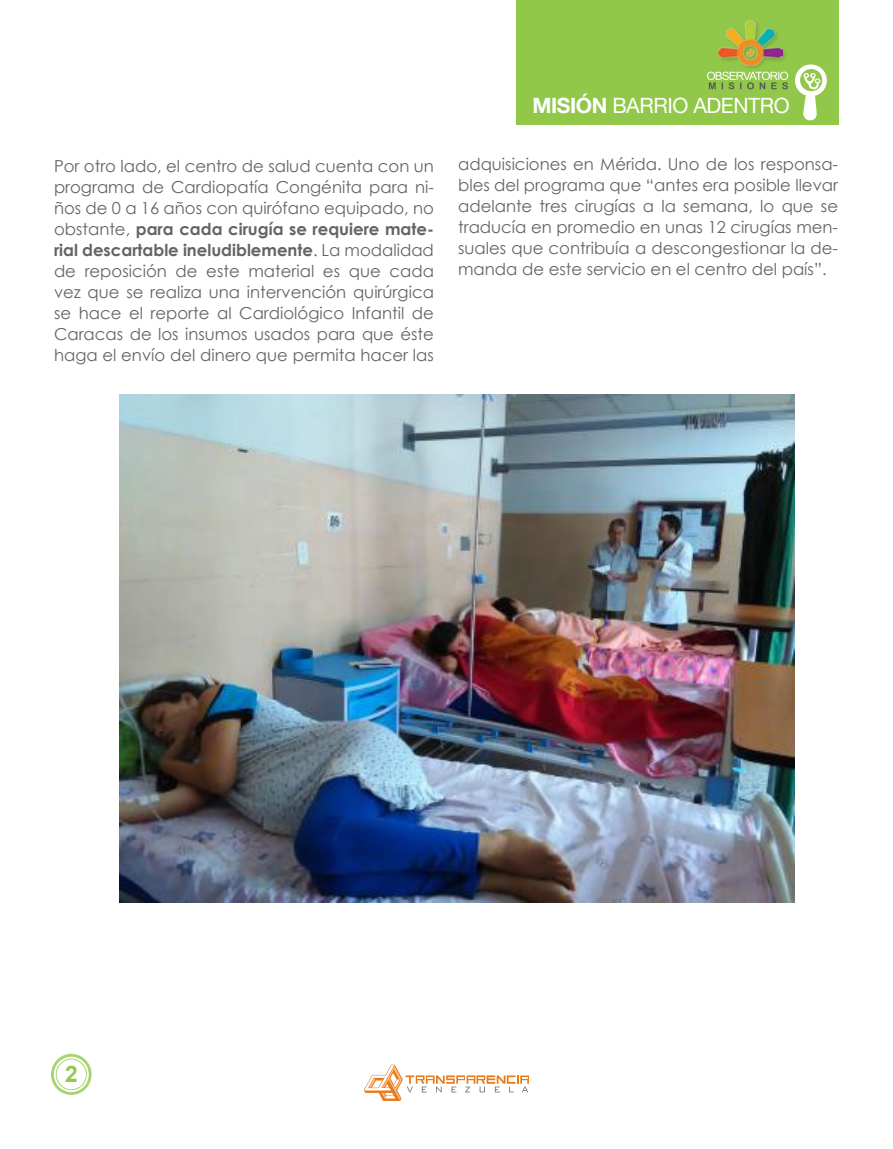
<style>
.page{position:relative;width:893px;height:1149px;background:#fff}
.page>*{position:absolute;margin:0;border:0;box-sizing:border-box;transform-origin:0 0}
.t1{font:700 22.8px "Arial";color:#91c84a}
.t2{font:21px "Helvetica Neue";letter-spacing:-.02em;color:#fff}
.t3{font:16.5px/21px "Century Gothic";color:#636466;text-align:justify}
.s1{font-weight:700}
</style>
<div class="page">
<svg style="left:53px;top:1055px;width:37px;height:37px"></svg>
<div style="left:51px;top:1053px;width:41px;height:41px;border:3px solid #91c84a;border-radius:50%"></div>
<div style="left:56px;top:1058px;width:31px;height:31px;border:1px solid #91c84a;border-radius:50%"></div>
<svg style="left:364px;top:1064px;width:165px;height:36px"></svg>
<div style="left:517px;top:0;width:322px;height:125px;background:#91c84a"></div>
<div style="left:717px;top:18px;width:71px;height:52px;background:#000;opacity:.2"></div>
<img style="left:719px;top:20px;width:63px;height:43px">
<svg style="left:707px;top:63px;width:120px;height:58px"></svg>
<img style="left:119px;top:394px;width:675px;height:507px">
<p class="t3" style="left:54px;top:155px;width:381px">Por otro lado, el centro de salud cuenta con un programa de Cardiopatía Congénita para ni&shy;ños de 0 a 16 años con quirófano equipado, no obstante, <span class="s1">para cada cirugía se requiere mate&shy;rial descartable ineludiblemente</span>. La modalidad de reposición de este material es que cada vez que se realiza una intervención quirúrgica se hace el reporte al Cardiológico Infantil de Caracas de los insumos usados para que éste haga el envío del dinero que permita hacer las</p>
<p class="t2" style="left:532px;top:93px;width:259px"><span class="s1">MISIÓN</span> BARRIO ADENTRO</p>
<p class="t3" style="left:458px;top:153px;width:381px">adquisiciones en Mérida. Uno de los responsa&shy;bles del programa que “antes era posible llevar adelante tres cirugías a la semana, lo que se traducía en promedio en unas 12 cirugías men&shy;suales que contribuía a descongestionar la de&shy;manda de este servicio en el centro del país”.</p>
<h1 class="t1" style="left:65px;top:1058px;width:14px">2</h1>
</div>
